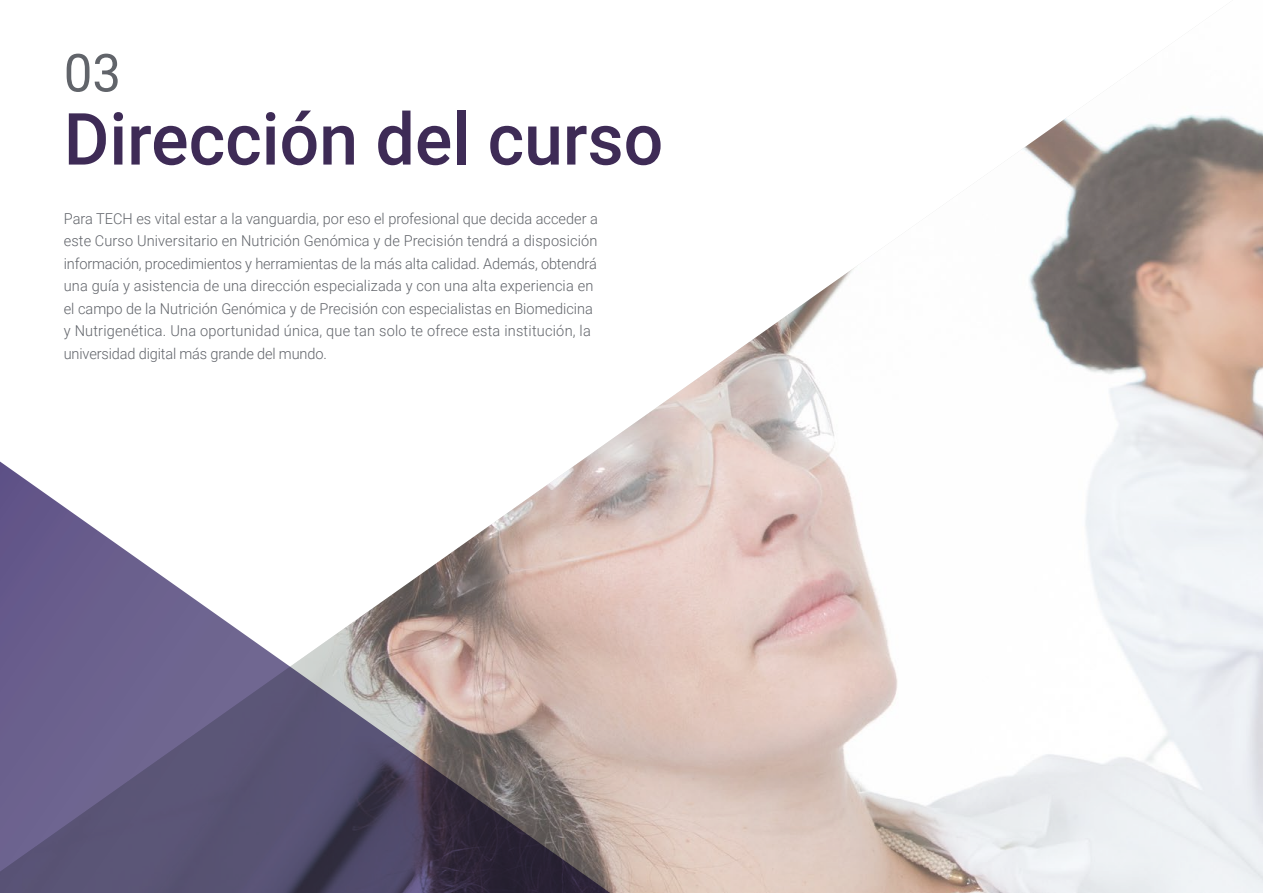
<style>
.page{position:relative;width:1263px;height:893px;background:#fff}
.page>*{position:absolute;margin:0;border:0;box-sizing:border-box;transform-origin:0 0}
.t1{font:500 72px "Roboto";color:#3e2b56}
.t2{font:52.5px "Roboto";color:#61646a}
.t3{font:300 15px/22.5px "Roboto";color:#61646a}
</style>
<div class="page">
<img style="left:602px;top:114px;width:661px;height:779px">
<svg style="left:0;top:446px;width:640px;height:447px"></svg>
<h2 class="t2" style="left:64px;top:36px;width:59px">03</h2>
<h1 class="t1" style="left:64px;top:89px;width:601px">Dirección del curso</h1>
<p class="t3" style="left:64px;top:207px;width:536px">Para TECH es vital estar a la vanguardia, por eso el profesional que decida acceder a este Curso Universitario en Nutrición Genómica y de Precisión tendrá a disposición información, procedimientos y herramientas de la más alta calidad. Además, obtendrá una guía y asistencia de una dirección especializada y con una alta experiencia en el campo de la Nutrición Genómica y de Precisión con especialistas en Biomedicina y Nutrigenética. Una oportunidad única, que tan solo te ofrece esta institución, la universidad digital más grande del mundo.</p>
</div>
